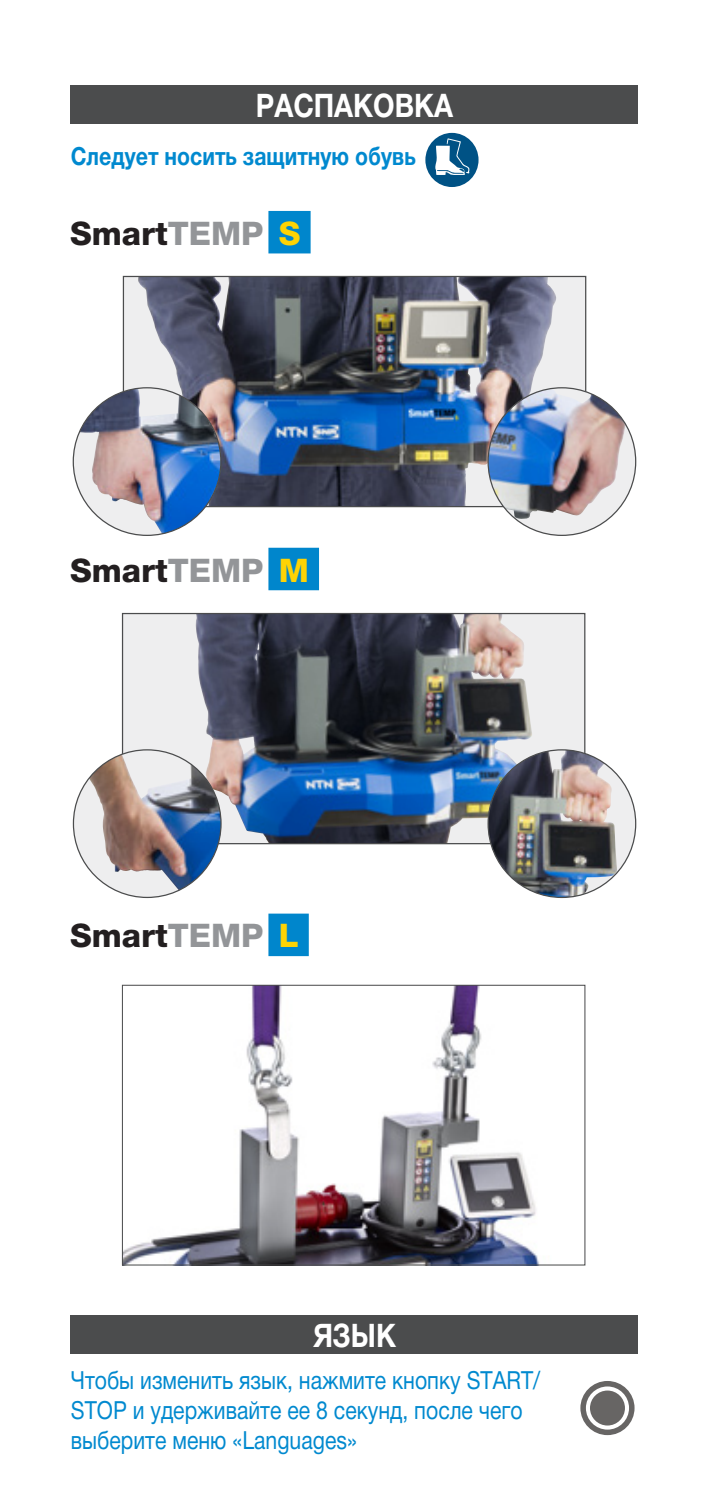
<style>
.page{position:relative;width:709px;height:1489px;background:#fff}
.page>*{position:absolute;margin:0;border:0;box-sizing:border-box;transform-origin:0 0}
.t1{font:800 32.5px "Helvetica Neue";color:#231f20}
.t2{font:700 32.5px "Helvetica Neue LTCYR";color:#fff;scale:.85 1}
.t3{font:25px/30px "Helvetica Neue LTCYR";color:#0089cf;scale:.85 1}
.t4{font:700 25px "Helvetica Neue LTCYR";color:#0089cf;scale:.85 1}
.s1{color:#939598}
.s2{color:#fed304}
</style>
<div class="page">
<div style="left:71px;top:85px;width:567px;height:38px;background:#4b4c4d"></div>
<div style="left:71px;top:1315px;width:567px;height:38px;background:#4b4c4d"></div>
<div style="left:425px;top:133px;width:53px;height:54px;background:#005285;border-radius:50%"></div>
<svg style="left:435px;top:138px;width:34px;height:37px"></svg>
<svg style="left:125px;top:278px;width:459px;height:110px;background:#dadbe0"></svg>
<img style="left:138px;top:278px;width:396px;height:227px">
<img style="left:79px;top:388px;width:142px;height:146px">
<div style="left:488px;top:388px;width:147px;height:147px;background:#eeeeef;border-radius:50%"></div>
<img style="left:488px;top:388px;width:138px;height:131px">
<div style="left:268px;top:211px;width:42px;height:42px;background:#0086cc"></div>
<div style="left:268px;top:547px;width:51px;height:43px;background:#0086cc"></div>
<div style="left:122px;top:613px;width:463px;height:230px;background:#eeeeef"></div>
<img style="left:195px;top:615px;width:337px;height:227px">
<div style="left:488px;top:749px;width:147px;height:148px;background:#eeeeef;border-radius:50%"></div>
<img style="left:488px;top:750px;width:129px;height:147px">
<svg style="left:73px;top:749px;width:148px;height:148px"></svg>
<img style="left:89px;top:754px;width:132px;height:136px">
<div style="left:268px;top:913px;width:41px;height:43px;background:#0086cc"></div>
<img style="left:124px;top:986px;width:415px;height:277px">
<div style="left:122px;top:984px;width:463px;height:281px;border:1px solid #4b4c4d"></div>
<svg style="left:580px;top:1380px;width:54px;height:54px"></svg>
<svg style="left:586px;top:1386px;width:43px;height:43px"></svg>
<div style="left:590px;top:1390px;width:35px;height:35px;background:#676564;border-radius:50%"></div>
<p class="t2" style="left:256px;top:88px;width:233px">РАСПАКОВКА</p>
<p class="t4" style="left:71px;top:143px;width:407px">Следует носить защитную обувь</p>
<p class="t1" style="left:70px;top:214px;width:232px">Smart<span class="s1">TEMP</span> <span class="s2">S</span></p>
<p class="t1" style="left:70px;top:550px;width:240px">Smart<span class="s1">TEMP</span> <span class="s2">M</span></p>
<p class="t1" style="left:70px;top:916px;width:230px">Smart<span class="s1">TEMP</span> <span class="s2">L</span></p>
<p class="t2" style="left:313px;top:1317px;width:99px">ЯЗЫК</p>
<p class="t3" style="left:71px;top:1365px;width:553px">Чтобы изменить язык, нажмите кнопку START/<br>STOP и удерживайте ее 8 секунд, после чего выберите меню «Languages»</p>
</div>
